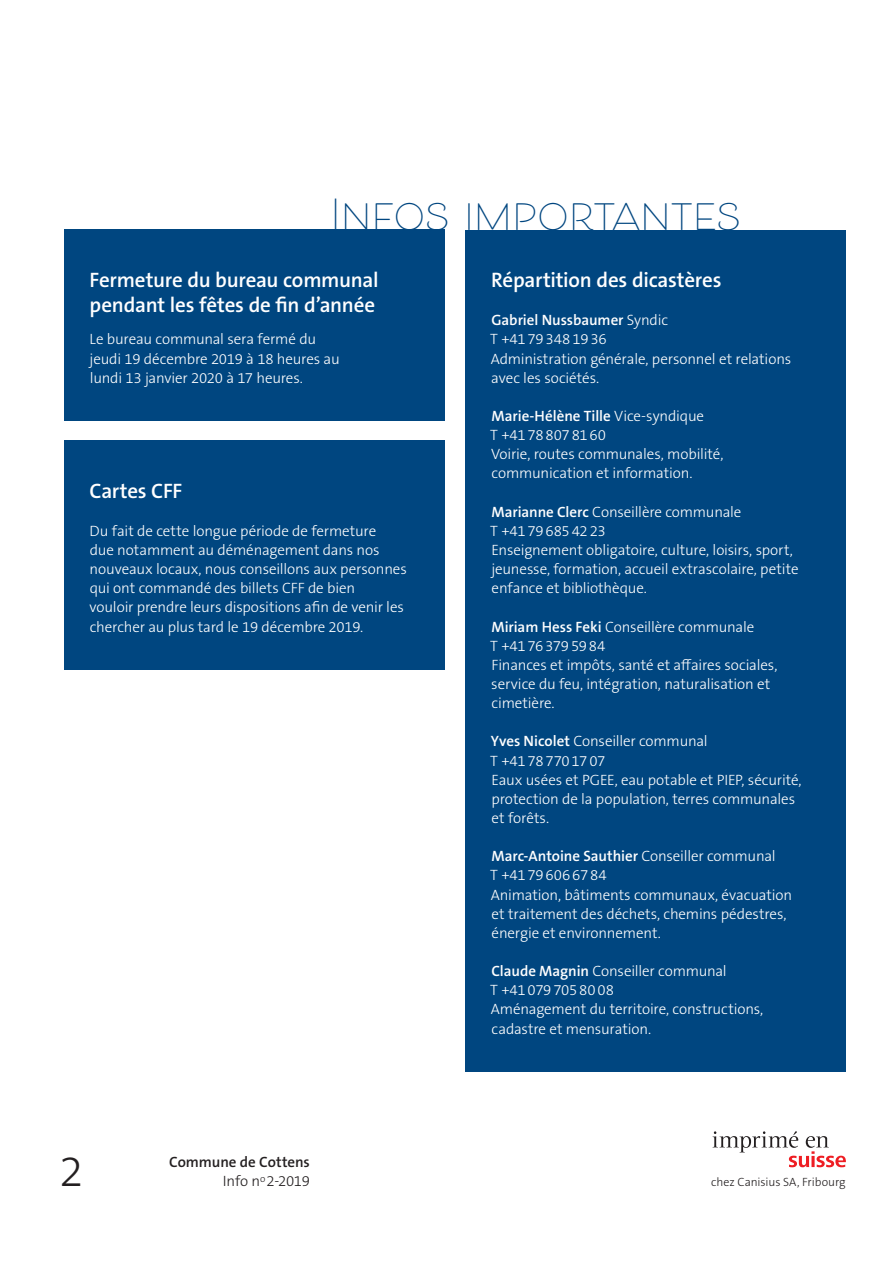
<style>
.page{position:relative;width:893px;height:1263px;background:#fff}
.page>*{position:absolute;margin:0;border:0;box-sizing:border-box;transform-origin:0 0}
.t1{font:300 43.5px "The Sans B W3";color:#231f20}
.t2{font:42px "Beloved Sans";letter-spacing:-.02em;color:#004680}
.t3{font:600 21px/25.2px "The Sans B W6";letter-spacing:-.01em;color:#fff}
.t4{font:300 15px/19.2px "The Sans B W3";letter-spacing:-.01em;color:#fff}
.t5{font:600 15px "The Sans B W6";color:#fff}
.t6{font:600 15px "The Sans B W6";letter-spacing:-.005em;color:#231f20}
.t7{font:300 15px "The Sans B W3";letter-spacing:-.015em;color:#231f20}
.t8{font:300 12px "The Sans B W3";letter-spacing:-.005em;color:#231f20}
.s1{font-family:"The Sans B W3";font-weight:300}
.s2{font-family:"The Sans B W6";font-weight:600}
</style>
<div class="page">
<div style="left:466px;top:230px;width:380px;height:841px;background:#004680"></div>
<svg style="left:712px;top:1131px;width:134px;height:36px"></svg>
<div style="left:64px;top:230px;width:380px;height:191px;background:#004680"></div>
<div style="left:64px;top:440px;width:380px;height:230px;background:#004680"></div>
<h2 class="t2" style="left:330px;top:191px;width:413px">Infos importantes</h2>
<h3 class="t3" style="left:89px;top:267px;width:291px">Fermeture du bureau communal pendant les fêtes de fin d’année</h3>
<p class="t4" style="left:90px;top:330px;width:252px">Le bureau communal sera fermé du jeudi 19 décembre 2019 à 18 heures au lundi 13 janvier 2020 à 17 heures.</p>
<h3 class="t3" style="left:90px;top:478px;width:94px">Cartes CFF</h3>
<p class="t4" style="left:90px;top:521px;width:319px">Du fait de cette longue période de fermeture<br>due notamment au déménagement dans nos nouveaux locaux, nous conseillons aux personnes qui ont commandé des billets CFF de bien<br>vouloir prendre leurs dispositions afin de venir les chercher au plus tard le 19 décembre 2019.</p>
<h3 class="t3" style="left:491px;top:267px;width:232px">Répartition des dicastères</h3>
<p class="t5" style="left:491px;top:311px;width:178px">Gabriel Nussbaumer <span class="s1">Syndic</span></p>
<p class="t4" style="left:490px;top:330px;width:302px">T +41793481936<br>Administration générale, personnel et relations avec les sociétés.</p>
<p class="t5" style="left:491px;top:406px;width:214px">Marie-Hélène Tille <span class="s1">Vice-syndique</span></p>
<p class="t4" style="left:490px;top:426px;width:235px">T +41788078160<br>Voirie, routes communales, mobilité, communication et information.</p>
<p class="t4" style="left:490px;top:502px;width:310px"><span class="s2">Marianne Clerc</span> Conseillère communale<br>T +41796854223<br>Enseignement obligatoire, culture, loisirs, sport, jeunesse, formation, accueil extrascolaire, petite enfance et bibliothèque.</p>
<p class="t4" style="left:490px;top:617px;width:289px"><span class="s2">Miriam Hess Feki</span> Conseillère communale<br>T +41763795984<br>Finances et impôts, santé et affaires sociales, service du feu, intégration, naturalisation et cimetière.</p>
<p class="t4" style="left:490px;top:732px;width:313px"><span class="s2">Yves Nicolet</span> Conseiller communal<br>T +41787701707<br>Eaux usées et PGEE, eau potable et PIEP, sécurité, protection de la population, terres communales et forêts.</p>
<p class="t5" style="left:491px;top:846px;width:286px">Marc-Antoine Sauthier <span class="s1">Conseiller communal</span></p>
<p class="t4" style="left:490px;top:866px;width:303px">T +41796066784<br>Animation, bâtiments communaux, évacuation et traitement des déchets, chemins pédestres, énergie et environnement.</p>
<p class="t4" style="left:490px;top:961px;width:275px"><span class="s2">Claude Magnin</span> Conseiller communal<br>T +410797058008<br>Aménagement du territoire, constructions, cadastre et mensuration.</p>
<h1 class="t1" style="left:60px;top:1144px;width:25px">2</h1>
<p class="t6" style="left:169px;top:1153px;width:142px">Commune de Cottens</p>
<p class="t7" style="left:223px;top:1172px;width:89px">Info n<sup>o</sup>2-2019</p>
<p class="t8" style="left:711px;top:1175px;width:136px">chez Canisius SA, Fribourg</p>
</div>
